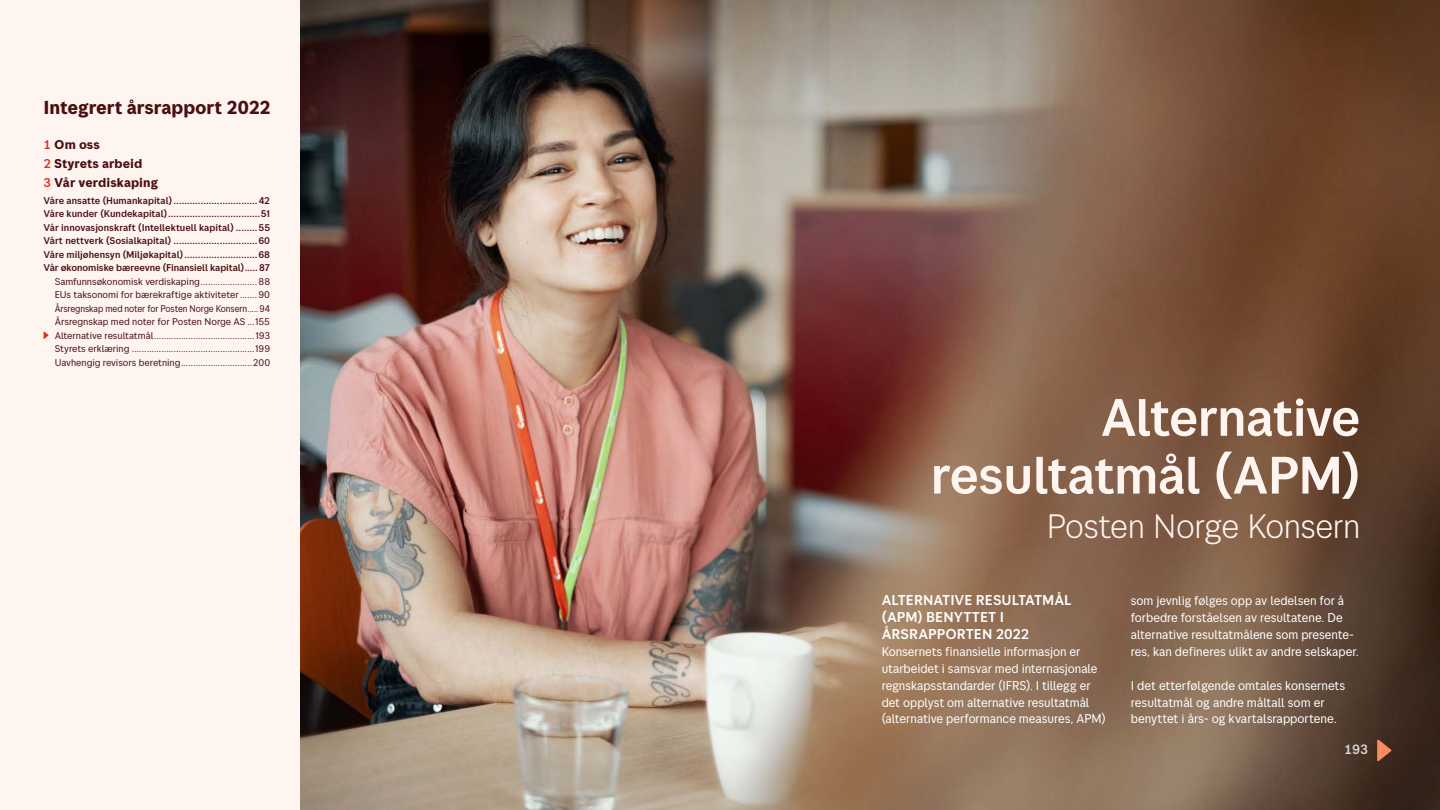
<style>
.page{position:relative;width:1440px;height:810px;background:#fff}
.page>*{position:absolute;margin:0;border:0;box-sizing:border-box;transform-origin:0 0}
.t1{font:500 52.5px/57.8px "Posten Sans";letter-spacing:-.02em;color:#fff5f0;text-align:right}
.t2{font:300 33.75px "Posten Sans";letter-spacing:-.02em;color:#fff5f0}
.t3{font:700 18.75px "Posten Sans";letter-spacing:-.005em;color:#4a1011}
.t4{font:500 14.25px/16.9px "Posten Sans";color:#fff}
.t5{font:500 13.5px "Posten Sans";color:#d6d6d6}
.t6{font:12.75px/16.9px "Posten Sans";letter-spacing:-.005em;color:#fff;scale:.96 1}
.t7{font:12.75px/16.9px "Posten Sans";letter-spacing:-.005em;color:#fff}
.t8{font:700 12.75px/18.8px "Posten Sans";color:#4a1011}
.t9{font:9.75px/13.5px "Posten Sans";letter-spacing:-.005em;color:#4a1011;text-align:justify}
.t10{font:500 9.75px/13.5px "Posten Sans";letter-spacing:-.01em;color:#4a1011;text-align:justify}
.s1{font-weight:500;color:#e32d22}
</style>
<div class="page">
<div style="left:0;top:0;width:300px;height:810px;background:#fff5f0"></div>
<img style="left:300px;top:0;width:1140px;height:810px">
<svg style="left:44px;top:331px;width:5px;height:8px"></svg>
<svg style="left:1377px;top:739px;width:14px;height:22px"></svg>
<h3 class="t3" style="left:43px;top:96px;width:229px">Integrert årsrapport 2022</h3>
<h3 class="t8" style="left:43px;top:135px;width:116px"><span class="s1">1</span> Om oss<br><span class="s1">2</span> Styrets arbeid<br><span class="s1">3</span> Vår verdiskaping</h3>
<p class="t10" style="left:43px;top:194px;width:228px">Våre ansatte (Humankapital)...............................42<br>Våre kunder (Kundekapital)..................................51<br>Vår innovasjonskraft (Intellektuell kapital) ........55<br>Vårt nettverk (Sosialkapital) ...............................60<br>Våre miljøhensyn (Miljøkapital)...........................68<br>Vår økonomiske bæreevne (Finansiell kapital)</p>
<p class="t10" style="left:259px;top:261px;width:12px">87</p>
<p class="t9" style="left:55px;top:275px;width:217px">Samfunnsøkonomisk verdiskaping.......................88<br>EUs taksonomi for bærekraftige aktiviteter.......90<br>Årsregnskap med noter for Posten Norge Konsern.....94<br>Årsregnskap med noter for Posten Norge AS 155<br>Alternative resultatmål.........................................193<br>Styrets erklæring ..................................................199<br>Uavhengig revisors beretning.............................200</p>
<h1 class="t1" style="left:931px;top:388px;width:431px">Alternative resultatmål (APM)</h1>
<h2 class="t2" style="left:1047px;top:506px;width:315px">Posten Norge Konsern</h2>
<h3 class="t4" style="left:882px;top:592px;width:191px">ALTERNATIVE RESULTATMÅL (APM) BENYTTET I<br>ÅRSRAPPORTEN 2022</h3>
<h3 class="t6" style="left:882px;top:643px;width:235px">Konsernets finansielle informasjon er utarbeidet i samsvar med internasjonale regnskapsstandarder (IFRS). I tillegg er det opplyst om alternative resultatmål (alternative performance measures, APM)</h3>
<h3 class="t6" style="left:1131px;top:592px;width:239px">som jevnlig følges opp av ledelsen for å forbedre forståelsen av resultatene. De alternative resultatmålene som presente&shy;res, kan defineres ulikt av andre selskaper.</h3>
<h3 class="t7" style="left:1131px;top:677px;width:216px">I det etterfølgende omtales konsernets resultatmål og andre måltall som er benyttet i års- og kvartalsrapportene.</h3>
<h3 class="t5" style="left:1344px;top:742px;width:26px">193</h3>
</div>
